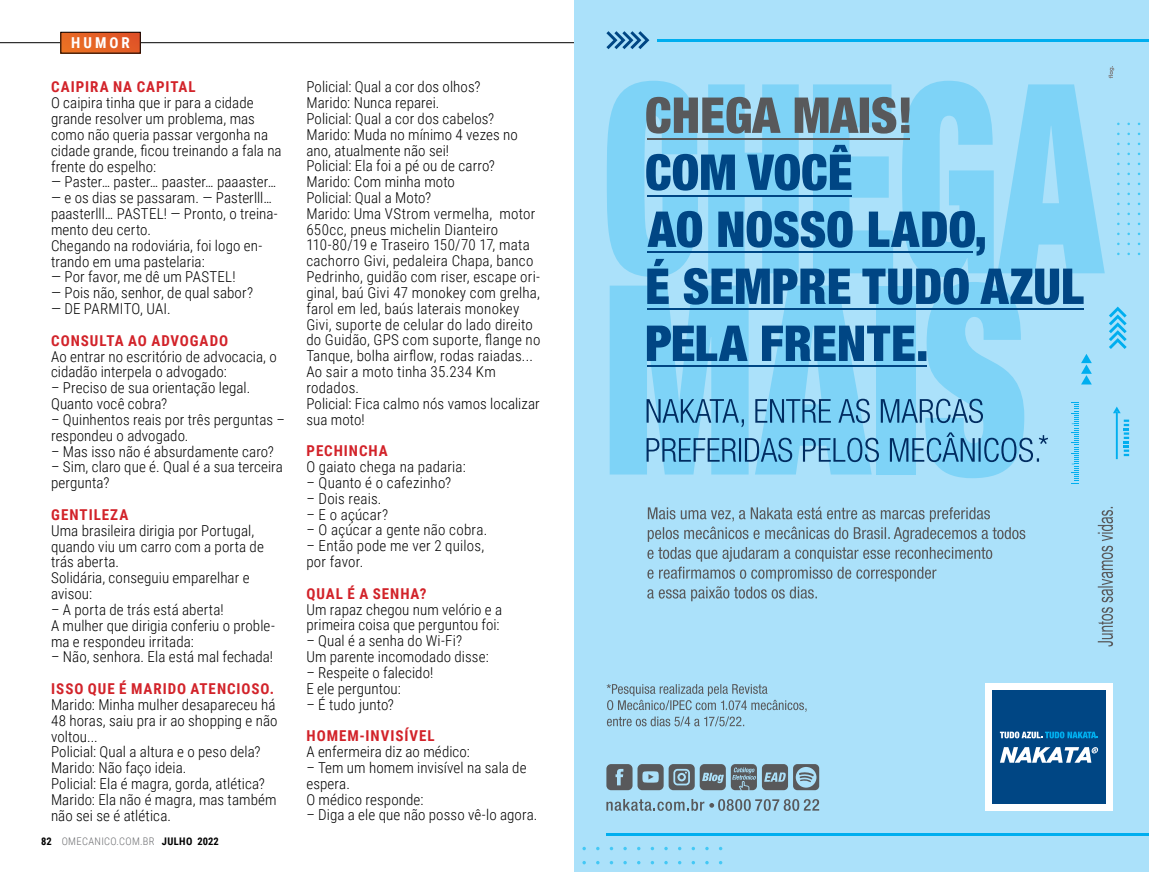
<style>
.page{position:relative;width:1149px;height:872px;background:#fff}
.page>*{position:absolute;margin:0;border:0;box-sizing:border-box;transform-origin:0 0}
.t1{font:900 condensed 264.45px/201.1px "Helvetica Neue LT Std";color:#7ed3f7;scale:.69 1}
.t2{font:300 15px/15.9px "Roboto Condensed";letter-spacing:.005em;color:#000}
.t3{font:700 15px "Roboto Condensed";letter-spacing:.06em;color:#d2232a}
.t4{font:700 15px "Roboto Condensed";letter-spacing:.2em;color:#fff}
.t5{font:300 10.5px "Roboto Condensed";letter-spacing:.035em;color:#6d6e71}
.s1{font-weight:700;color:#000}
</style>
<div class="page">
<hr style="left:0;top:42px;width:574px;height:1px;background:#000">
<div style="left:61px;top:32px;width:79px;height:21px;background:linear-gradient(to right,#ea6f24,#e05427)"></div>
<div style="left:61px;top:32px;width:79px;height:21px;border:1px solid #000"></div>
<div style="left:574px;top:0;width:574px;height:872px;background:#abe1fa"></div>
<hr style="left:606px;top:832px;width:542px;height:3px;background:#00aeef">
<hr style="left:657px;top:39px;width:491px;height:3px;background:#00aeef">
<svg style="left:606px;top:31px;width:43px;height:18px"></svg>
<svg style="left:1081px;top:354px;width:10px;height:30px"></svg>
<svg style="left:1109px;top:306px;width:17px;height:43px"></svg>
<svg style="left:1113px;top:406px;width:15px;height:53px"></svg>
<svg style="left:1071px;top:402px;width:7px;height:82px"></svg>
<svg style="left:647px;top:507px;width:378px;height:94px"></svg>
<svg style="left:606px;top:799px;width:213px;height:12px"></svg>
<svg style="left:606px;top:764px;width:213px;height:26px"></svg>
<div style="left:984px;top:683px;width:128px;height:128px;background:#fff"></div>
<div style="left:991px;top:690px;width:114px;height:114px;background:#004684"></div>
<svg style="left:999px;top:731px;width:98px;height:7px"></svg>
<svg style="left:1000px;top:747px;width:97px;height:15px"></svg>
<svg style="left:1097px;top:507px;width:15px;height:139px"></svg>
<svg style="left:646px;top:399px;width:401px;height:63px"></svg>
<svg style="left:646px;top:325px;width:280px;height:36px"></svg>
<svg style="left:647px;top:211px;width:436px;height:94px"></svg>
<svg style="left:646px;top:145px;width:205px;height:46px"></svg>
<svg style="left:646px;top:97px;width:263px;height:37px"></svg>
<hr style="left:647px;top:138px;width:262px;height:1px;background:#58595b">
<hr style="left:647px;top:195px;width:204px;height:1px;background:#004684">
<hr style="left:647px;top:251px;width:325px;height:2px;background:#004684">
<hr style="left:647px;top:308px;width:436px;height:2px;background:#004684">
<hr style="left:647px;top:365px;width:278px;height:2px;background:#004684">
<svg style="left:1108px;top:66px;width:5px;height:12px"></svg>
<svg style="left:606px;top:684px;width:200px;height:42px"></svg>
<p class="t4" style="left:71px;top:32px;width:60px">HUMOR</p>
<p class="t3" style="left:51px;top:77px;width:146px">CAIPIRA NA CAPITAL</p>
<p class="t2" style="left:51px;top:94px;width:232px">O caipira tinha que ir para a cidade grande resolver um problema, mas como não queria passar vergonha na cidade grande, ficou treinando a fala na frente do espelho:</p>
<p class="t2" style="left:51px;top:173px;width:226px">— Paster… paster… paaster… paaaster…</p>
<p class="t2" style="left:51px;top:189px;width:228px">— e os dias se passaram. — Pasterlll… paasterlll… PASTEL! — Pronto, o treina&shy;mento deu certo.<br>Chegando na rodoviária, foi logo en&shy;trando em uma pastelaria:</p>
<p class="t2" style="left:51px;top:268px;width:186px">— Por favor, me dê um PASTEL!</p>
<p class="t2" style="left:51px;top:284px;width:203px">— Pois não, senhor, de qual sabor?</p>
<p class="t2" style="left:51px;top:300px;width:121px">— DE PARMITO, UAI.</p>
<p class="t3" style="left:51px;top:330px;width:178px">CONSULTA AO ADVOGADO</p>
<p class="t2" style="left:51px;top:348px;width:227px">Ao entrar no escritório de advocacia, o cidadão interpela o advogado:</p>
<p class="t2" style="left:51px;top:379px;width:201px">– Preciso de sua orientação legal.<br>Quanto você cobra?</p>
<p class="t2" style="left:51px;top:411px;width:235px">– Quinhentos reais por três perguntas – respondeu o advogado.</p>
<p class="t2" style="left:51px;top:443px;width:224px">– Mas isso não é absurdamente caro?</p>
<p class="t2" style="left:51px;top:458px;width:233px">– Sim, claro que é. Qual é a sua terceira pergunta?</p>
<p class="t3" style="left:51px;top:504px;width:79px">GENTILEZA</p>
<p class="t2" style="left:51px;top:522px;width:214px">Uma brasileira dirigia por Portugal, quando viu um carro com a porta de trás aberta.<br>Solidária, conseguiu emparelhar e avisou:</p>
<p class="t2" style="left:51px;top:601px;width:225px">– A porta de trás está aberta!<br>A mulher que dirigia conferiu o proble&shy;ma e respondeu irritada:</p>
<p class="t2" style="left:51px;top:648px;width:223px">– Não, senhora. Ela está mal fechada!</p>
<p class="t3" style="left:51px;top:678px;width:224px">ISSO QUE É MARIDO ATENCIOSO.</p>
<p class="t2" style="left:51px;top:696px;width:228px">Marido: Minha mulher desapareceu há<br>48 horas, saiu pra ir ao shopping e não voltou...<br>Policial: Qual a altura e o peso dela?<br>Marido: Não faço ideia.<br>Policial: Ela é magra, gorda, atlética?<br>Marido: Ela não é magra, mas também não sei se é atlética.</p>
<p class="t5" style="left:41px;top:834px;width:179px"><span class="s1">82</span> OMECANICO.COM.BR <span class="s1">JULHO 2022</span></p>
<p class="t2" style="left:306px;top:78px;width:235px">Policial: Qual a cor dos olhos?<br>Marido: Nunca reparei.<br>Policial: Qual a cor dos cabelos?<br>Marido: Muda no mínimo 4 vezes no ano, atualmente não sei!<br>Policial: Ela foi a pé ou de carro?<br>Marido: Com minha moto<br>Policial: Qual a Moto?<br>Marido: Uma VStrom vermelha, motor<br>650cc, pneus michelin Dianteiro<br>110-80/19 e Traseiro 150/70 17, mata cachorro Givi, pedaleira Chapa, banco<br>Pedrinho, guidão com riser, escape ori&shy;ginal, baú Givi 47 monokey com grelha, farol em led, baús laterais monokey<br>Givi, suporte de celular do lado direito do Guidão, GPS com suporte, flange no<br>Tanque, bolha airflow, rodas raiadas...<br>Ao sair a moto tinha 35.234 Km rodados.<br>Policial: Fica calmo nós vamos localizar sua moto!</p>
<p class="t3" style="left:306px;top:440px;width:83px">PECHINCHA</p>
<p class="t2" style="left:306px;top:458px;width:161px">O gaiato chega na padaria:</p>
<p class="t2" style="left:306px;top:474px;width:146px">– Quanto é o cafezinho?</p>
<p class="t2" style="left:306px;top:490px;width:77px">– Dois reais.</p>
<p class="t2" style="left:306px;top:506px;width:83px">– E o açúcar?</p>
<p class="t2" style="left:306px;top:521px;width:182px">– O açúcar a gente não cobra.</p>
<p class="t2" style="left:306px;top:537px;width:179px">– Então pode me ver 2 quilos, por favor.</p>
<p class="t3" style="left:306px;top:583px;width:121px">QUAL É A SENHA?</p>
<p class="t2" style="left:306px;top:601px;width:197px">Um rapaz chegou num velório e a primeira coisa que perguntou foi:</p>
<p class="t2" style="left:306px;top:632px;width:184px">– Qual é a senha do Wi-Fi?<br>Um parente incomodado disse:</p>
<p class="t2" style="left:306px;top:664px;width:128px">– Respeite o falecido!<br>E ele perguntou:</p>
<p class="t2" style="left:306px;top:696px;width:89px">– É tudo junto?</p>
<p class="t3" style="left:306px;top:725px;width:129px">HOMEM-INVISÍVEL</p>
<p class="t2" style="left:306px;top:743px;width:165px">A enfermeira diz ao médico:</p>
<p class="t2" style="left:306px;top:759px;width:222px">– Tem um homem invisível na sala de espera.<br>O médico responde:</p>
<p class="t2" style="left:306px;top:806px;width:232px">– Diga a ele que não posso vê-lo agora.</p>
<h1 class="t1" style="left:601px;top:72px;width:728px">CHEGA<br>MAIS</h1>
</div>
